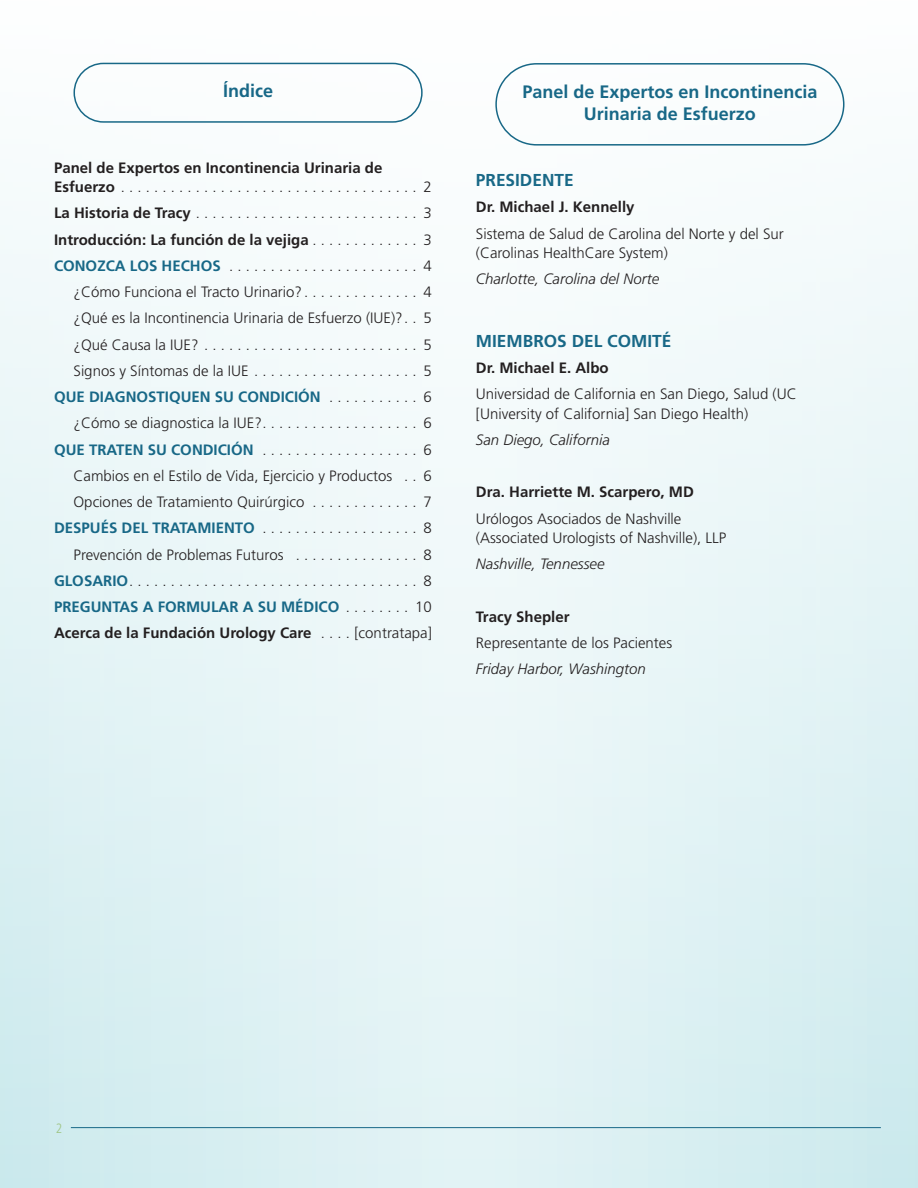
<style>
.page{position:relative;width:918px;height:1188px;background:#fff}
.page>*{position:absolute;margin:0;border:0;box-sizing:border-box;transform-origin:0 0}
.Header3{font:700 18px/22.5px "Frutiger LT Pro";color:#186887;text-align:center}
.Subhead1{font:700 17.25px "Frutiger LT Pro";color:#186887}
.TOC{font:300 15px "Frutiger LT Pro";color:#231f20}
.Body1{font:300 15px/19.5px "Frutiger LT Pro";color:#231f20}
.TOC_Blue_Cap{font:700 15px "Frutiger LT Pro";color:#186887}
.TOCBlkBold{font:700 15px/19.5px "Frutiger LT Pro";color:#231f20}
.Body1-2{font:italic 300 15px "Frutiger LT Pro";color:#231f20}
.TOC_Blue_Cap-2{font:300 15px "Frutiger LT Pro";color:#231f20}
.Body1-3{font:700 15px "Frutiger LT Pro";color:#231f20}
.TOC-2{font:700 15px "Frutiger LT Pro";color:#231f20}
.TOCBlkBold-2{font:300 15px "Frutiger LT Pro";color:#231f20}
.Body1-4{font:300 condensed 13.5px "Frutiger LT Pro";color:#9ec482}
.s1{font-weight:300}
.s2{font-weight:700}
.s3{font-weight:700;color:#186887}
.s4{font-weight:300;color:#231f20}
</style>
<div class="page">
<div style="left:0;top:0;width:918px;height:1188px;background:linear-gradient(to bottom,#fdfefe,#d6eef1)"></div>
<hr style="left:71px;top:1127px;width:810px;height:1px;background:#186887">
<div style="left:74px;top:63px;width:349px;height:60px;border:2px solid #186887;border-radius:29px"></div>
<div style="left:495px;top:63px;width:349px;height:83px;border:2px solid #186887;border-radius:40px"></div>
<p class="Header3" style="left:223px;top:80px;width:52px">Índice</p>
<p class="TOCBlkBold" style="left:54px;top:158px;width:379px">Panel de Expertos en Incontinencia Urinaria de<br>Esfuerzo <span class="s1">. . . . . . . . . . . . . . . . . . . . . . . . . . . . . . . . . . . . 2</span></p>
<p class="TOCBlkBold-2" style="left:54px;top:204px;width:379px"><span class="s2">La Historia de Tracy</span> . . . . . . . . . . . . . . . . . . . . . . . . . . . 3</p>
<p class="TOCBlkBold" style="left:54px;top:230px;width:379px">Introducción: La función de la vejiga <span class="s1">. . . . . . . . . . . . . 3</span></p>
<p class="TOC_Blue_Cap-2" style="left:54px;top:257px;width:379px"><span class="s3">CONOZCA LOS HECHOS</span> . . . . . . . . . . . . . . . . . . . . . . . 4</p>
<p class="TOC" style="left:74px;top:283px;width:360px">¿Cómo Funciona el Tracto Urinario? . . . . . . . . . . . . . . 4</p>
<p class="TOC" style="left:74px;top:309px;width:360px">¿Qué es la Incontinencia Urinaria de Esfuerzo (IUE)? . . 5</p>
<p class="TOC" style="left:74px;top:336px;width:360px">¿Qué Causa la IUE? . . . . . . . . . . . . . . . . . . . . . . . . . . 5</p>
<p class="TOC" style="left:74px;top:362px;width:360px">Signos y Síntomas de la IUE . . . . . . . . . . . . . . . . . . . . 5</p>
<p class="TOC_Blue_Cap" style="left:54px;top:388px;width:379px">QUE DIAGNOSTIQUEN SU CONDICIÓN <span class="s4">. . . . . . . . . . . 6</span></p>
<p class="TOC" style="left:74px;top:414px;width:360px">¿Cómo se diagnostica la IUE? . . . . . . . . . . . . . . . . . . . 6</p>
<p class="TOC_Blue_Cap" style="left:54px;top:441px;width:379px">QUE TRATEN SU CONDICIÓN <span class="s4">. . . . . . . . . . . . . . . . . . . 6</span></p>
<p class="TOC" style="left:74px;top:467px;width:360px">Cambios en el Estilo de Vida, Ejercicio y Productos . . 6</p>
<p class="TOC" style="left:74px;top:493px;width:360px">Opciones de Tratamiento Quirúrgico . . . . . . . . . . . . . 7</p>
<p class="TOC_Blue_Cap" style="left:54px;top:519px;width:379px">DESPUÉS DEL TRATAMIENTO <span class="s4">. . . . . . . . . . . . . . . . . . . 8</span></p>
<p class="TOC" style="left:74px;top:546px;width:360px">Prevención de Problemas Futuros . . . . . . . . . . . . . . . 8</p>
<p class="TOC_Blue_Cap-2" style="left:54px;top:572px;width:379px"><span class="s3">GLOSARIO</span> . . . . . . . . . . . . . . . . . . . . . . . . . . . . . . . . . . . 8</p>
<p class="TOC_Blue_Cap" style="left:54px;top:598px;width:379px">PREGUNTAS A FORMULAR A SU MÉDICO <span class="s4">. . . . . . . . 10</span></p>
<p class="TOC-2" style="left:54px;top:624px;width:380px">Acerca de la Fundación Urology Care <span class="s1">. . . . [contratapa]</span></p>
<p class="Header3" style="left:522px;top:80px;width:297px">Panel de Expertos en Incontinencia<br>Urinaria de Esfuerzo</p>
<p class="Subhead1" style="left:476px;top:170px;width:99px">PRESIDENTE</p>
<p class="Body1-3" style="left:476px;top:198px;width:160px">Dr. Michael J. Kennelly</p>
<p class="Body1" style="left:476px;top:224px;width:310px">Sistema de Salud de Carolina del Norte y del Sur (Carolinas HealthCare System)</p>
<p class="Body1-2" style="left:476px;top:270px;width:185px">Charlotte, Carolina del Norte</p>
<p class="Subhead1" style="left:476px;top:330px;width:197px">MIEMBROS DEL COMITÉ</p>
<p class="Body1-3" style="left:476px;top:359px;width:134px">Dr. Michael E. Albo</p>
<p class="Body1" style="left:476px;top:384px;width:322px">Universidad de California en San Diego, Salud (UC [University of California] San Diego Health)</p>
<p class="Body1-2" style="left:476px;top:431px;width:136px">San Diego, California</p>
<p class="Body1-3" style="left:476px;top:483px;width:220px">Dra. Harriette M. Scarpero, MD</p>
<p class="Body1" style="left:476px;top:509px;width:252px">Urólogos Asociados de Nashville (Associated Urologists of Nashville), LLP</p>
<p class="Body1-2" style="left:476px;top:555px;width:130px">Nashville, Tennessee</p>
<p class="Body1-3" style="left:476px;top:608px;width:95px">Tracy Shepler</p>
<p class="Body1" style="left:476px;top:633px;width:198px">Representante de los Pacientes</p>
<p class="Body1-2" style="left:476px;top:660px;width:172px">Friday Harbor, Washington</p>
<p class="Body1-4" style="left:56px;top:1120px;width:8px">2</p>
</div>
